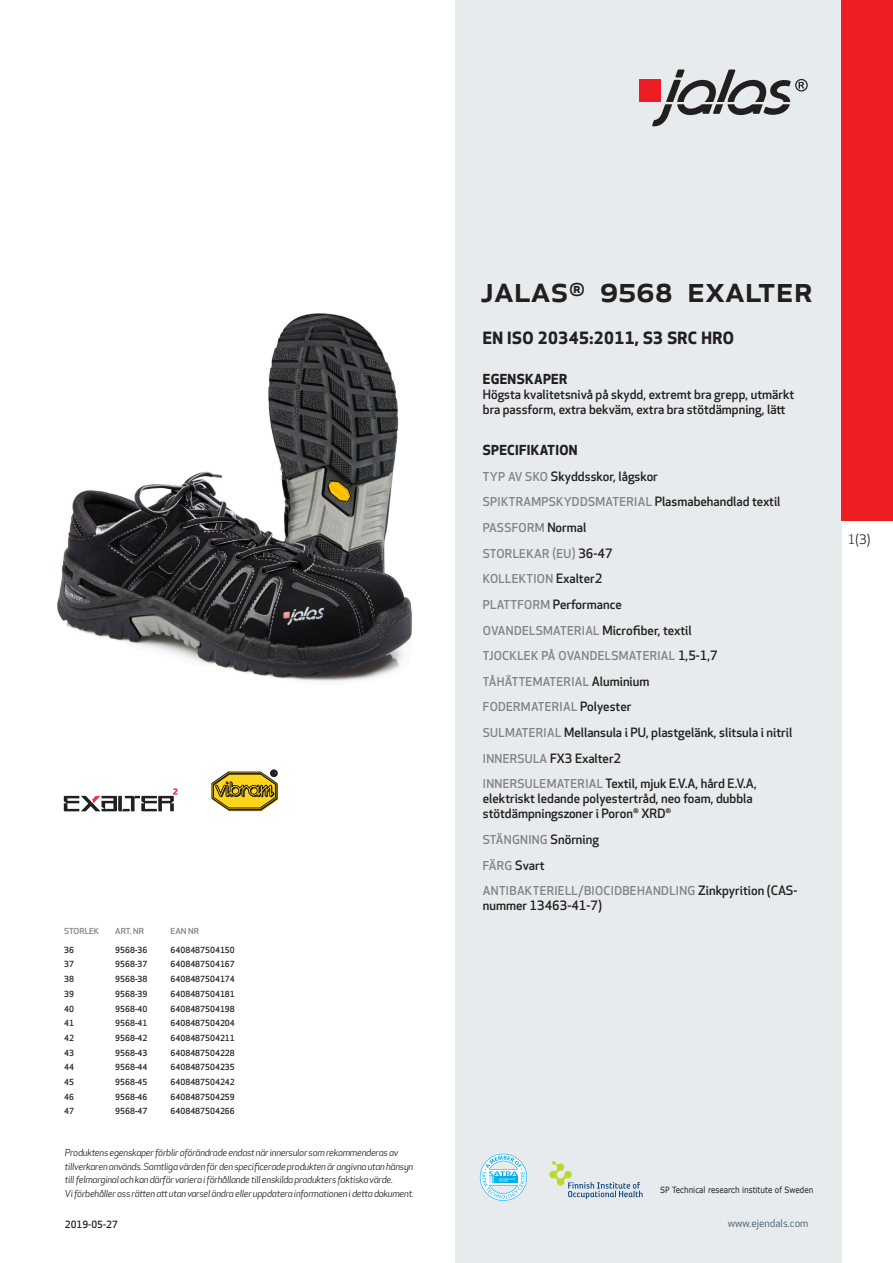
<style>
.page{position:relative;width:893px;height:1263px;background:#fff}
.page>*{position:absolute;margin:0;border:0;box-sizing:border-box;transform-origin:0 0}
.prodname{font:500 36px "Apex New";color:#231f20}
.Funktion_body{font:700 16.5px "Apex New";letter-spacing:.025em;color:#231f20}
.Funktion_body-2{font:700 13.5px "Apex New";letter-spacing:.025em;color:#231f20}
.t1{font:12.75px "Apex New";color:#231f20}
.Funktion_body-3{font:500 12.6px/15px "Apex New";color:#231f20}
.Funktion_body-4{font:500 12px "Apex New";letter-spacing:.025em;color:#808285}
.t2{font:10.5px "Apex New";color:#405968}
.Sidfot_datum{font:500 9.75px "Apex New";color:#231f20}
.t3{font:italic 9.45px/13.5px "Apex New";letter-spacing:-.025em;color:#231f20}
.t4{font:8.55px "Verdana";color:#231f20;scale:.85 1}
.ArticleTable_body{font:500 8.25px "Apex New";color:#231f20}
.ArticeTable_header{font:500 8.1px "Apex New";color:#808285;scale:1.06 1}
.s1{font-size:12px;color:#808285}
.s2{font-size:12.6px;color:#231f20}
</style>
<div class="page">
<div style="left:455px;top:0;width:387px;height:1263px;background:#e8ebee"></div>
<svg style="left:549px;top:1161px;width:94px;height:38px"></svg>
<svg style="left:480px;top:1154px;width:47px;height:47px"></svg>
<div style="left:639px;top:80px;width:22px;height:22px;background:#ee1d23"></div>
<svg style="left:652px;top:70px;width:156px;height:56px"></svg>
<div style="left:842px;top:0;width:51px;height:520px;background:#ee1d23"></div>
<img style="left:57px;top:313px;width:356px;height:368px">
<svg style="left:64px;top:788px;width:114px;height:23px"></svg>
<svg style="left:212px;top:770px;width:66px;height:41px"></svg>
<p class="ArticeTable_header" style="left:64px;top:925px;width:35px">STORLEK</p>
<p class="ArticeTable_header" style="left:115px;top:925px;width:29px">ART. NR</p>
<p class="ArticeTable_header" style="left:171px;top:925px;width:28px">EAN NR</p>
<p class="ArticleTable_body" style="left:64px;top:944px;width:11px">36</p>
<p class="ArticleTable_body" style="left:115px;top:944px;width:34px">9568-36</p>
<p class="ArticleTable_body" style="left:171px;top:944px;width:66px">6408487504150</p>
<p class="ArticleTable_body" style="left:64px;top:959px;width:11px">37</p>
<p class="ArticleTable_body" style="left:115px;top:959px;width:34px">9568-37</p>
<p class="ArticleTable_body" style="left:171px;top:959px;width:66px">6408487504167</p>
<p class="ArticleTable_body" style="left:64px;top:973px;width:11px">38</p>
<p class="ArticleTable_body" style="left:115px;top:973px;width:34px">9568-38</p>
<p class="ArticleTable_body" style="left:171px;top:973px;width:66px">6408487504174</p>
<p class="ArticleTable_body" style="left:64px;top:988px;width:11px">39</p>
<p class="ArticleTable_body" style="left:115px;top:988px;width:34px">9568-39</p>
<p class="ArticleTable_body" style="left:171px;top:988px;width:66px">6408487504181</p>
<p class="ArticleTable_body" style="left:64px;top:1003px;width:11px">40</p>
<p class="ArticleTable_body" style="left:115px;top:1003px;width:34px">9568-40</p>
<p class="ArticleTable_body" style="left:171px;top:1003px;width:66px">6408487504198</p>
<p class="ArticleTable_body" style="left:64px;top:1018px;width:11px">41</p>
<p class="ArticleTable_body" style="left:115px;top:1018px;width:34px">9568-41</p>
<p class="ArticleTable_body" style="left:171px;top:1018px;width:66px">6408487504204</p>
<p class="ArticleTable_body" style="left:64px;top:1032px;width:11px">42</p>
<p class="ArticleTable_body" style="left:115px;top:1032px;width:34px">9568-42</p>
<p class="ArticleTable_body" style="left:171px;top:1032px;width:66px">6408487504211</p>
<p class="ArticleTable_body" style="left:64px;top:1047px;width:11px">43</p>
<p class="ArticleTable_body" style="left:115px;top:1047px;width:34px">9568-43</p>
<p class="ArticleTable_body" style="left:171px;top:1047px;width:66px">6408487504228</p>
<p class="ArticleTable_body" style="left:64px;top:1062px;width:11px">44</p>
<p class="ArticleTable_body" style="left:115px;top:1062px;width:34px">9568-44</p>
<p class="ArticleTable_body" style="left:171px;top:1062px;width:66px">6408487504235</p>
<p class="ArticleTable_body" style="left:64px;top:1076px;width:11px">45</p>
<p class="ArticleTable_body" style="left:115px;top:1076px;width:34px">9568-45</p>
<p class="ArticleTable_body" style="left:171px;top:1076px;width:66px">6408487504242</p>
<p class="ArticleTable_body" style="left:64px;top:1091px;width:11px">46</p>
<p class="ArticleTable_body" style="left:115px;top:1091px;width:34px">9568-46</p>
<p class="ArticleTable_body" style="left:171px;top:1091px;width:66px">6408487504259</p>
<p class="ArticleTable_body" style="left:64px;top:1106px;width:11px">47</p>
<p class="ArticleTable_body" style="left:115px;top:1106px;width:34px">9568-47</p>
<p class="ArticleTable_body" style="left:171px;top:1106px;width:66px">6408487504266</p>
<p class="t3" style="left:65px;top:1146px;width:350px">Produktens egenskaper förblir oförändrade endast när innersulor som rekommenderas av tillverkaren används. Samtliga värden för den specificerade produkten är angivna utan hänsyn till felmarginal och kan därför variera i förhållande till enskilda produkters faktiska värde.<br>Vi förbehåller oss rätten att utan varsel ändra eller uppdatera informationen i detta dokument.</p>
<p class="Sidfot_datum" style="left:65px;top:1218px;width:54px">2019-05-27</p>
<p class="prodname" style="left:480px;top:265px;width:334px">JALAS<sup>®</sup> 9568 Exalter</p>
<p class="Funktion_body" style="left:483px;top:326px;width:253px">EN ISO 20345:2011, S3 SRC HRO</p>
<p class="Funktion_body-2" style="left:483px;top:370px;width:86px">EGENSKAPER</p>
<p class="Funktion_body-3" style="left:483px;top:387px;width:313px">Högsta kvalitetsnivå på skydd, extremt bra grepp, utmärkt bra passform, extra bekväm, extra bra stötdämpning, lätt</p>
<p class="Funktion_body-2" style="left:483px;top:440px;width:96px">SPECIFIKATION</p>
<p class="Funktion_body-3" style="left:483px;top:468px;width:177px"><span class="s1">TYP AV SKO</span> Skyddsskor, lågskor</p>
<p class="Funktion_body-4" style="left:483px;top:494px;width:299px">SPIKTRAMPSKYDDSMATERIAL <span class="s2">Plasmabehandlad textil</span></p>
<p class="Funktion_body-4" style="left:483px;top:520px;width:105px">PASSFORM <span class="s2">Normal</span></p>
<p class="Funktion_body-4" style="left:483px;top:545px;width:131px">STORLEKAR (EU) <span class="s2">36-47</span></p>
<p class="Funktion_body-4" style="left:483px;top:571px;width:121px">KOLLEKTION <span class="s2">Exalter2</span></p>
<p class="Funktion_body-3" style="left:483px;top:597px;width:140px"><span class="s1">PLATTFORM</span> Performance</p>
<p class="Funktion_body-3" style="left:483px;top:622px;width:210px"><span class="s1">OVANDELSMATERIAL</span> Microfiber, textil</p>
<p class="Funktion_body-4" style="left:483px;top:648px;width:236px">TJOCKLEK PÅ OVANDELSMATERIAL <span class="s2">1,5-1,7</span></p>
<p class="Funktion_body-4" style="left:483px;top:673px;width:168px">TÅHÄTTEMATERIAL <span class="s2">Aluminium</span></p>
<p class="Funktion_body-4" style="left:483px;top:699px;width:150px">FODERMATERIAL <span class="s2">Polyester</span></p>
<p class="Funktion_body-3" style="left:483px;top:725px;width:311px"><span class="s1">SULMATERIAL</span> Mellansula i PU, plastgelänk, slitsula i nitril</p>
<p class="Funktion_body-3" style="left:483px;top:750px;width:140px"><span class="s1">INNERSULA</span> FX3 Exalter2</p>
<p class="Funktion_body-3" style="left:483px;top:776px;width:275px"><span class="s1">INNERSULEMATERIAL</span> Textil, mjuk E.V.A, hård E.V.A, elektriskt ledande polyestertråd, neo foam, dubbla stötdämpningszoner i Poron<sup>®</sup> XRD<sup>®</sup></p>
<p class="Funktion_body-4" style="left:483px;top:831px;width:118px">STÄNGNING <span class="s2">Snörning</span></p>
<p class="Funktion_body-3" style="left:483px;top:857px;width:63px"><span class="s1">FÄRG</span> Svart</p>
<p class="Funktion_body-4" style="left:483px;top:883px;width:316px">ANTIBAKTERIELL/BIOCIDBEHANDLING <span class="s2">Zinkpyrition (CAS-</span></p>
<p class="Funktion_body-3" style="left:483px;top:898px;width:121px">nummer 13463-41-7)</p>
<p class="t1" style="left:848px;top:531px;width:24px">1(3)</p>
<p class="t4" style="left:660px;top:1184px;width:182px">SP Technical research institute of Sweden</p>
<p class="t2" style="left:728px;top:1217px;width:82px">www.ejendals.com</p>
</div>
